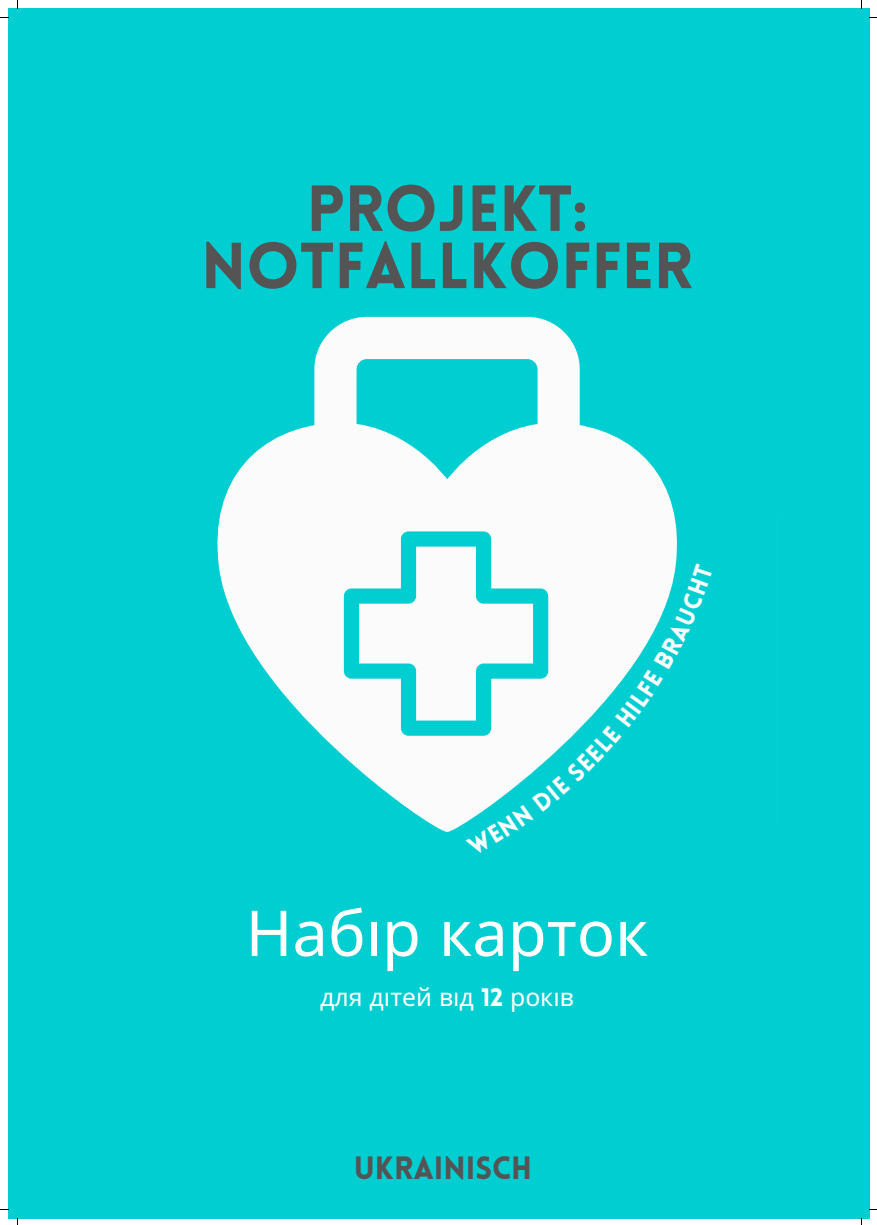
<style>
.page{position:relative;width:877px;height:1225px;background:#fff}
.page>*{position:absolute;margin:0;border:0;box-sizing:border-box;transform-origin:0 0}
.t1{font:900 63.6px "Lovelo";color:#545454}
.t2{font:63.2px "Noto Sans";color:#fff}
.t3{font:900 31.5px "Lovelo";color:#545454}
.t4{font:24.7px "Noto Sans";color:#fff}
.s1{font-family:"Lovelo";font-weight:900}
</style>
<div class="page">
<div style="left:8px;top:8px;width:861px;height:1210px;background:#00ced1"></div>
<svg style="left:314px;top:317px;width:266px;height:101px;fill:#fbfbfc"></svg>
<svg style="left:217px;top:418px;width:460px;height:339px;fill:#fbfbfc"></svg>
<svg style="left:344px;top:531px;width:333px;height:301px"></svg>
<p class="t1" style="left:306px;top:183px;width:282px">PROJEKT:</p>
<p class="t1" style="left:201px;top:240px;width:493px">NOTFALLKOFFER</p>
<p class="t2" style="left:245px;top:888px;width:404px">Набі р карток</p>
<p class="t4" style="left:320px;top:979px;width:255px">для дітей від <span class="s1">12</span> рокі в</p>
<p class="t3" style="left:354px;top:1155px;width:179px">UKRAINISCH</p>
</div>
